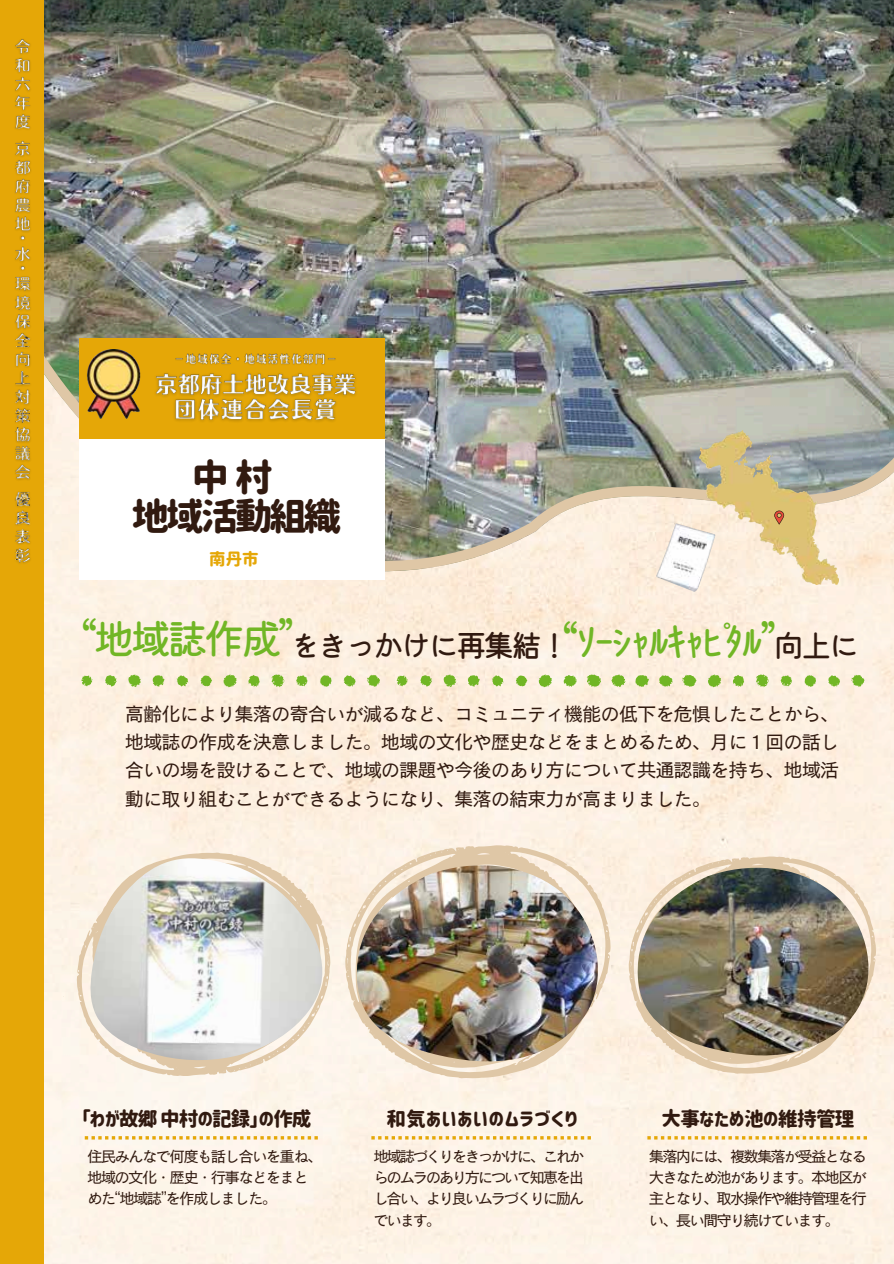
<style>
.page{position:relative;width:894px;height:1264px;background:#fff}
.page>*{position:absolute;margin:0;border:0;box-sizing:border-box;transform-origin:0 0}
.t1{font:40.8px "Mamelon 5 Hi Regular";letter-spacing:-.06em;color:#71b625}
.t2{font:37.2px/39.3px "Corporate Logo Rounded";letter-spacing:-.075em;color:#311a10;text-align:center}
.t3{font:30.6px "Mamelon 5 Hi Regular";letter-spacing:-.1em;color:#311a10}
.t4{font:19.5px "Corporate Logo Rounded";letter-spacing:-.035em;color:#311a10}
.t5{font:19.5px "Corporate Logo Rounded";color:#311a10}
.t6{font:19.35px/28.2px "Canva Cezanne Pro N M";letter-spacing:-.055em;color:#311a10;text-align:justify}
.t7{font:16.5px "Corporate Logo Rounded";color:#e5a707}
.t8{font:15.45px/21.3px "Canva Cezanne Pro N M";letter-spacing:-.12em;color:#311a10;text-align:justify}
</style>
<div class="page">
<img style="left:44px;top:571px;width:849px;height:692px">
<img style="left:44px;top:0;width:849px;height:571px">
<div style="left:0;top:0;width:44px;height:1263px;background:#e5a707"></div>
<svg style="left:223px;top:674px;width:14px;height:13px"></svg>
<svg style="left:128px;top:674px;width:13px;height:13px"></svg>
<svg style="left:320px;top:675px;width:12px;height:12px"></svg>
<svg style="left:248px;top:675px;width:12px;height:11px"></svg>
<svg style="left:105px;top:675px;width:12px;height:11px"></svg>
<svg style="left:200px;top:675px;width:12px;height:11px"></svg>
<svg style="left:296px;top:675px;width:11px;height:11px"></svg>
<svg style="left:176px;top:675px;width:12px;height:11px"></svg>
<svg style="left:81px;top:675px;width:11px;height:11px"></svg>
<svg style="left:153px;top:675px;width:11px;height:11px"></svg>
<svg style="left:367px;top:674px;width:13px;height:13px"></svg>
<svg style="left:271px;top:674px;width:13px;height:13px"></svg>
<svg style="left:343px;top:675px;width:12px;height:11px"></svg>
<svg style="left:538px;top:674px;width:14px;height:13px"></svg>
<svg style="left:443px;top:674px;width:13px;height:13px"></svg>
<svg style="left:420px;top:675px;width:12px;height:11px"></svg>
<svg style="left:515px;top:675px;width:12px;height:11px"></svg>
<svg style="left:491px;top:675px;width:12px;height:11px"></svg>
<svg style="left:396px;top:675px;width:11px;height:11px"></svg>
<svg style="left:468px;top:675px;width:11px;height:11px"></svg>
<svg style="left:707px;top:674px;width:14px;height:13px"></svg>
<svg style="left:611px;top:674px;width:14px;height:13px"></svg>
<svg style="left:804px;top:675px;width:12px;height:12px"></svg>
<svg style="left:732px;top:675px;width:12px;height:11px"></svg>
<svg style="left:586px;top:674px;width:15px;height:13px"></svg>
<svg style="left:682px;top:674px;width:14px;height:13px"></svg>
<svg style="left:780px;top:675px;width:11px;height:11px"></svg>
<svg style="left:658px;top:675px;width:14px;height:11px"></svg>
<svg style="left:563px;top:675px;width:13px;height:11px"></svg>
<svg style="left:635px;top:675px;width:14px;height:12px"></svg>
<svg style="left:851px;top:674px;width:13px;height:13px"></svg>
<svg style="left:755px;top:674px;width:13px;height:13px"></svg>
<svg style="left:827px;top:675px;width:12px;height:11px"></svg>
<img style="left:653px;top:523px;width:63px;height:70px">
<div style="left:79px;top:406px;width:306px;height:174px;background:#fff"></div>
<div style="left:79px;top:338px;width:306px;height:100px;background:#e5a707"></div>
<img style="left:155px;top:373px;width:201px;height:49px">
<img style="left:87px;top:349px;width:54px;height:70px">
<svg style="left:624px;top:835px;width:264px;height:257px;background:#f9ebdb"></svg>
<img style="left:637px;top:867px;width:231px;height:188px">
<svg style="left:329px;top:823px;width:295px;height:275px;background:#f8ecdc"></svg>
<img style="left:356px;top:865px;width:242px;height:196px">
<svg style="left:65px;top:835px;width:279px;height:260px;background:#faefe2"></svg>
<img style="left:90px;top:858px;width:232px;height:202px">
<svg style="left:85px;top:1136px;width:233px;height:3px"></svg>
<svg style="left:371px;top:1136px;width:219px;height:3px"></svg>
<svg style="left:647px;top:1136px;width:219px;height:3px"></svg>
<img style="left:699px;top:431px;width:139px;height:154px">
<svg style="left:774px;top:510px;width:9px;height:14px"></svg>
<img style="left:175px;top:353px;width:161px;height:12px">
<img style="left:15px;top:39px;width:16px;height:524px">
<h2 class="t2" style="left:132px;top:458px;width:211px">中村<br>地域活動組織</h2>
<h2 class="t7" style="left:209px;top:551px;width:51px">南丹市</h2>
<h2 class="t1" style="left:81px;top:618px;width:215px">“地域誌作成”</h2>
<p class="t1" style="left:561px;top:621px;width:216px">“ｿｰｼｬﾙｷｬﾋﾟﾀﾙ”</p>
<h3 class="t3" style="left:290px;top:630px;width:281px">をきっかけに再集結！</h3>
<h3 class="t3" style="left:773px;top:630px;width:87px">向上に</h3>
<h2 class="t6" style="left:125px;top:699px;width:715px">高齢化により集落の寄合いが減るなど、コミュニティ機能の低下を危惧したことから、地域誌の作成を決意しました。地域の文化や歴史などをまとめるため、月に１回の話し合いの場を設けることで、地域の課題や今後のあり方について共通認識を持ち、地域活動に取り組むことができるようになり、集落の結束力が高まりました。</h2>
<p class="t4" style="left:81px;top:1109px;width:232px">「わが故郷 中村の記録」の作成</p>
<p class="t8" style="left:87px;top:1145px;width:237px;text-align:left">住民みんなで何度も話し合いを重ね、地域の文化・歴史・行事などをまとめた“地域誌”を作成しました。</p>
<p class="t4" style="left:661px;top:1109px;width:194px">大事なため池の維持管理</p>
<h6 class="t5" style="left:386px;top:1109px;width:193px">和気あいあいのムラづくり</h6>
<p class="t8" style="left:373px;top:1145px;width:212px">地域誌づくりをきっかけに、これからのムラのあり方について知恵を出し合い、より良いムラづくりに励んでいます。</p>
<p class="t8" style="left:648px;top:1145px;width:219px">集落内には、複数集落が受益となる大きなため池があります。本地区が主となり、取水操作や維持管理を行い、長い間守り続けています。</p>
</div>
